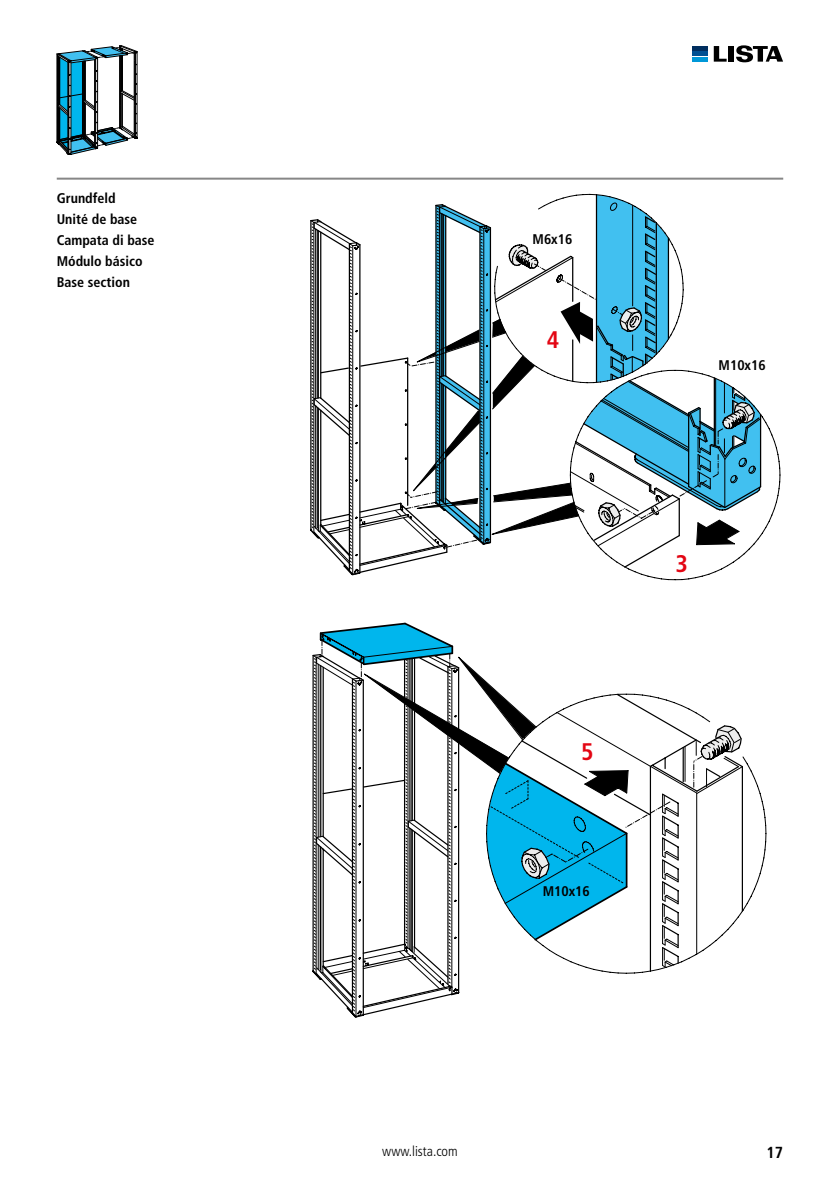
<style>
.page{position:relative;width:840px;height:1191px;background:#fff}
.page>*{position:absolute;margin:0;border:0;box-sizing:border-box;transform-origin:0 0}
.t1{font:700 condensed 24px "Frutiger LT Std";color:#e30613}
.t2{font:700 condensed 16px "Frutiger LT Std";color:#000}
.t3{font:700 condensed 14px/20.8px "Frutiger LT Std";color:#000}
.t4{font:300 condensed 14px "Frutiger LT Std";color:#000}
</style>
<div class="page">
<hr style="left:57px;top:178px;width:725px;height:2px;background:#878787">
<hr style="left:692px;top:46px;width:15px;height:4px;background:#002e5f">
<hr style="left:692px;top:52px;width:15px;height:4px;background:#005092">
<div style="left:692px;top:57px;width:15px;height:5px;background:#0098d8"></div>
<svg style="left:713px;top:46px;width:13px;height:16px"></svg>
<div style="left:727px;top:46px;width:6px;height:16px;background:#000"></div>
<svg style="left:736px;top:45px;width:46px;height:17px"></svg>
<svg style="left:646px;top:414px;width:133px;height:166px"></svg>
<svg style="left:310px;top:194px;width:451px;height:382px"></svg>
<svg style="left:312px;top:622px;width:431px;height:395px"></svg>
<svg style="left:56px;top:45px;width:82px;height:110px"></svg>
<p class="t3" style="left:57px;top:188px;width:99px">Grundfeld<br>Unité de base<br>Campata di base<br>Módulo básico<br>Base section</p>
<p class="t3" style="left:532px;top:228px;width:41px">M6x16</p>
<h1 class="t1" style="left:546px;top:325px;width:14px">4</h1>
<h1 class="t1" style="left:580px;top:737px;width:14px">5</h1>
<p class="t3" style="left:542px;top:880px;width:49px">M10x16</p>
<p class="t3" style="left:718px;top:354px;width:49px">M10x16</p>
<h1 class="t1" style="left:675px;top:549px;width:14px">3</h1>
<p class="t4" style="left:382px;top:1143px;width:77px">www.lista.com</p>
<p class="t2" style="left:766px;top:1142px;width:18px">17</p>
</div>
